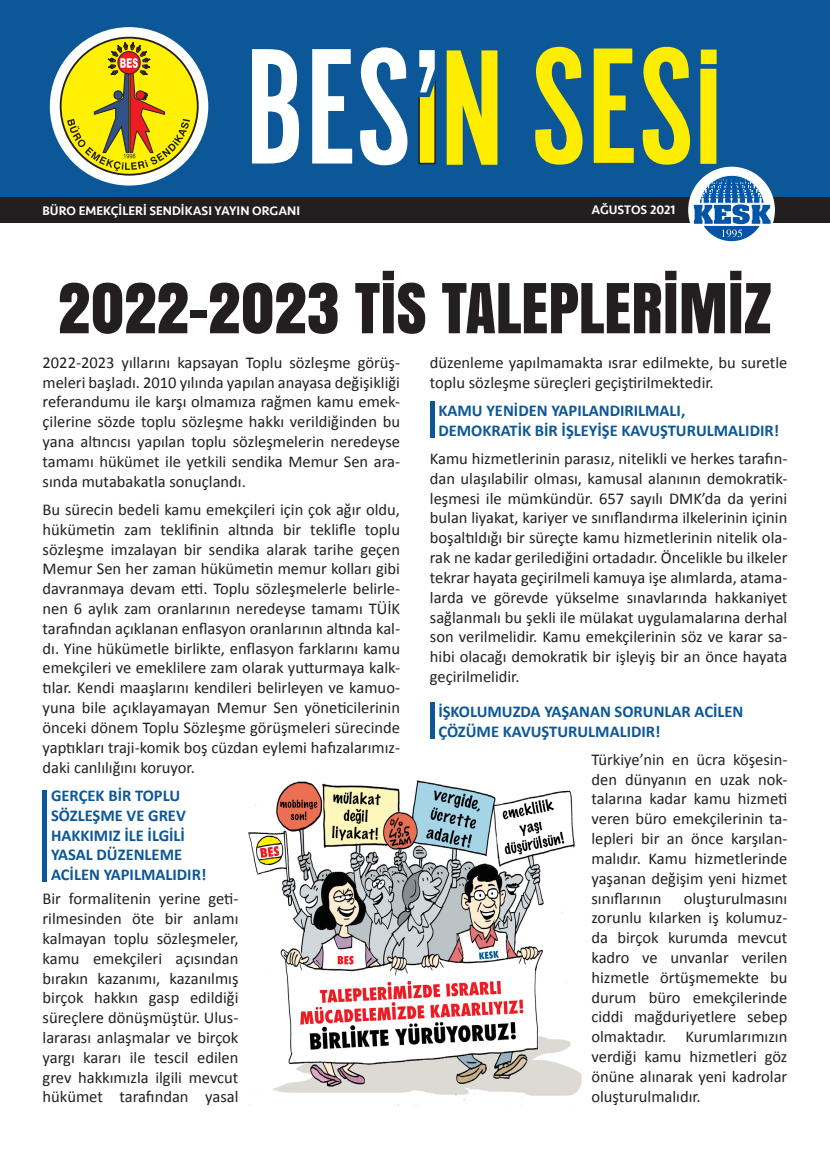
<style>
.page{position:relative;width:830px;height:1149px;background:#fff}
.page>*{position:absolute;margin:0;border:0;box-sizing:border-box;transform-origin:0 0}
.t1{font:64.5px "Anton";color:#231f20}
.t2{font:16.5px/19.8px "Calibri";color:#231f20;text-align:justify}
.t3{font:700 16.5px "Calibri";color:#0b5798}
.t4{font:500 12.75px "Seravek";color:#fff}
</style>
<div class="page">
<div style="left:0;top:0;width:829px;height:202px;background:#0b5798"></div>
<div style="left:0;top:197px;width:829px;height:25px;background:#231f20"></div>
<div style="left:687px;top:167px;width:87px;height:86px;background:#fff;border-radius:50%"></div>
<svg style="left:252px;top:49px;width:47px;height:114px"></svg>
<svg style="left:312px;top:49px;width:40px;height:114px"></svg>
<svg style="left:535px;top:47px;width:47px;height:118px"></svg>
<svg style="left:593px;top:48px;width:40px;height:115px"></svg>
<svg style="left:642px;top:47px;width:47px;height:118px"></svg>
<svg style="left:700px;top:50px;width:16px;height:114px;background:#eee20a"></svg>
<svg style="left:360px;top:47px;width:137px;height:118px"></svg>
<div style="left:50px;top:27px;width:158px;height:158px;background:#fff;border-radius:50%"></div>
<svg style="left:693px;top:175px;width:77px;height:66px"></svg>
<svg style="left:61px;top:38px;width:137px;height:137px"></svg>
<svg style="left:67px;top:42px;width:123px;height:129px;background:#d2bf29"></svg>
<img style="left:248px;top:780px;width:334px;height:326px">
<hr style="left:43px;top:790px;width:4px;height:91px;background:#0b5798">
<div style="left:429px;top:702px;width:5px;height:37px;background:#0b5798"></div>
<div style="left:429px;top:401px;width:5px;height:37px;background:#0b5798"></div>
<p class="t4" style="left:43px;top:203px;width:259px">BÜRO EMEKÇİLERİ SENDİKASI YAYIN ORGANI</p>
<p class="t4" style="left:591px;top:202px;width:85px">AĞUSTOS 2021</p>
<p class="t1" style="left:58px;top:257px;width:714px">2022-2023 TİS TALEPLERİMİZ</p>
<p class="t2" style="left:43px;top:351px;width:359px">2022-2023 yıllarını kapsayan Toplu sözleşme görüş&shy;meleri başladı. 2010 yılında yapılan anayasa değişikliği referandumu ile karşı olmamıza rağmen kamu emek&shy;çilerine sözde toplu sözleşme hakkı verildiğinden bu yana altıncısı yapılan toplu sözleşmelerin neredeyse tamamı hükümet ile yetkili sendika Memur Sen ara&shy;sında mutabakatla sonuçlandı.</p>
<p class="t2" style="left:43px;top:498px;width:359px">Bu sürecin bedeli kamu emekçileri için çok ağır oldu, hükümetin zam teklifinin altında bir teklifle toplu sözleşme imzalayan bir sendika alarak tarihe geçen Memur Sen her zaman hükümetin memur kolları gibi davranmaya devam etti. Toplu sözleşmelerle belirle&shy;nen 6 aylık zam oranlarının neredeyse tamamı TÜİK tarafından açıklanan enflasyon oranlarının altında kal&shy;dı. Yine hükümetle birlikte, enflasyon farklarını kamu emekçileri ve emeklilere zam olarak yutturmaya kalk&shy;tılar. Kendi maaşlarını kendileri belirleyen ve kamuo&shy;yuna bile açıklayamayan Memur Sen yöneticilerinin önceki dönem Toplu Sözleşme görüşmeleri sürecinde yaptıkları traji-komik boş cüzdan eylemi hafızalarımız&shy;daki canlılığını koruyor.</p>
<p class="t3" style="left:51px;top:783px;width:130px">GERÇEK BİR TOPLU</p>
<p class="t3" style="left:51px;top:803px;width:136px">SÖZLEŞME VE GREV</p>
<p class="t3" style="left:51px;top:823px;width:135px">HAKKIMIZ İLE İLGİLİ</p>
<p class="t3" style="left:51px;top:842px;width:132px">YASAL DÜZENLEME</p>
<p class="t3" style="left:51px;top:862px;width:157px">ACİLEN YAPILMALIDIR!</p>
<p class="t2" style="left:43px;top:887px;width:197px">Bir formalitenin yerine geti&shy;rilmesinden öte bir anlamı kalmayan toplu sözleşmeler, kamu emekçileri açısından bırakın kazanımı, kazanılmış birçok hakkın gasp edildiği süreçlere dönüşmüştür. Ulus&shy;lararası anlaşmalar ve birçok yargı kararı ile tescil edilen grev hakkımızla ilgili mevcut hükümet tarafından yasal</p>
<p class="t2" style="left:429px;top:351px;width:359px">düzenleme yapılmamakta ısrar edilmekte, bu suretle toplu sözleşme süreçleri geçiştirilmektedir.</p>
<p class="t3" style="left:438px;top:398px;width:248px">KAMU YENİDEN YAPILANDIRILMALI,</p>
<p class="t3" style="left:438px;top:418px;width:342px">DEMOKRATİK BİR İŞLEYİŞE KAVUŞTURULMALIDIR!</p>
<p class="t2" style="left:429px;top:447px;width:359px">Kamu hizmetlerinin parasız, nitelikli ve herkes tarafın&shy;dan ulaşılabilir olması, kamusal alanının demokratik&shy;leşmesi ile mümkündür. 657 sayılı DMK’da da yerini bulan liyakat, kariyer ve sınıflandırma ilkelerinin içinin boşaltıldığı bir süreçte kamu hizmetlerinin nitelik ola&shy;rak ne kadar gerilediğini ortadadır. Öncelikle bu ilkeler tekrar hayata geçirilmeli kamuya işe alımlarda, atama&shy;larda ve görevde yükselme sınavlarında hakkaniyet sağlanmalı bu şekli ile mülakat uygulamalarına derhal son verilmelidir. Kamu emekçilerinin söz ve karar sa&shy;hibi olacağı demokratik bir işleyiş bir an önce hayata geçirilmelidir.</p>
<p class="t3" style="left:438px;top:699px;width:306px">İŞKOLUMUZDA YAŞANAN SORUNLAR ACİLEN</p>
<p class="t3" style="left:438px;top:719px;width:223px">ÇÖZÜME KAVUŞTURULMALIDIR!</p>
<p class="t2" style="left:591px;top:748px;width:197px">Türkiye’nin en ücra köşesin&shy;den dünyanın en uzak nok&shy;talarına kadar kamu hizmeti veren büro emekçilerinin ta&shy;lepleri bir an önce karşılan&shy;malıdır. Kamu hizmetlerinde yaşanan değişim yeni hizmet sınıflarının</p>
<p class="t2" style="left:591px;top:887px;width:197px;text-indent:92px">oluşturulmasını zorunlu kılarken iş kolumuz&shy;da birçok kurumda mevcut kadro ve unvanlar verilen hizmetle örtüşmemekte bu durum büro emekçilerinde ciddi mağduriyetlere sebep olmaktadır. Kurumlarımızın verdiği kamu hizmetleri göz önüne alınarak yeni kadrolar oluşturulmalıdır.</p>
</div>
